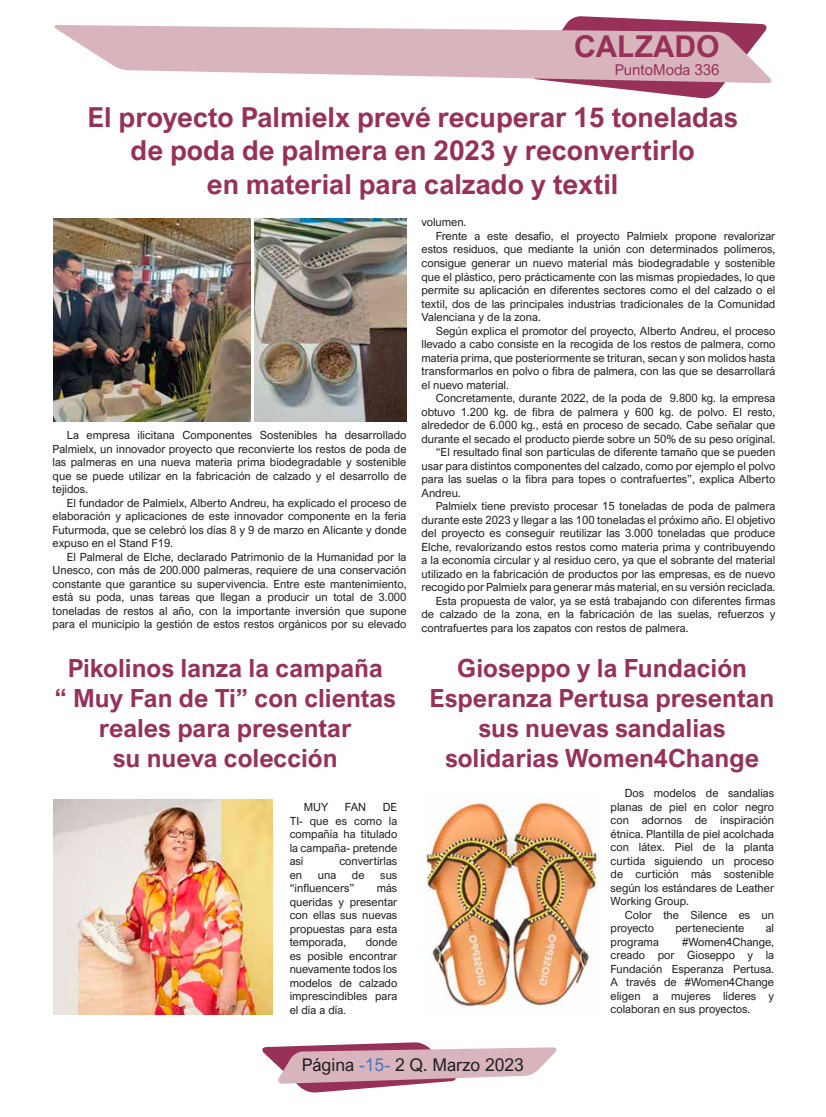
<style>
.page{position:relative;width:826px;height:1117px;background:#fff}
.page>*{position:absolute;margin:0;border:0;box-sizing:border-box;transform-origin:0 0}
.t1{font:700 30px "Arial Nova";color:#97315a}
.t2{font:700 27.5px/33px "Arial Nova";color:#97315a;text-align:center}
.t3{font:700 25px/30px "Arial Nova";color:#97315a;text-align:center}
.t4{font:17.5px "Arial Nova";color:#231f20}
.t5{font:15px "Arial Nova";color:#97315a}
.t6{font:11.25px/13.5px "Arial Nova";color:#231f20;text-align:justify}
.s1{color:#4978bd}
</style>
<div class="page">
<svg style="left:262px;top:1042px;width:295px;height:50px"></svg>
<svg style="left:565px;top:16px;width:203px;height:83px"></svg>
<svg style="left:54px;top:25px;width:718px;height:58px;fill:#d8b4bc"></svg>
<img style="left:54px;top:799px;width:219px;height:215px">
<img style="left:426px;top:796px;width:172px;height:211px">
<img style="left:255px;top:219px;width:152px;height:202px">
<img style="left:54px;top:219px;width:196px;height:202px">
<h1 class="t1" style="left:574px;top:29px;width:147px">CALZADO</h1>
<h3 class="t5" style="left:614px;top:61px;width:106px">PuntoModa 336</h3>
<h2 class="t2" style="left:87px;top:101px;width:652px">El proyecto Palmielx prevé recuperar 15 toneladas de poda de palmera en 2023 y reconvertirlo<br>en material para calzado y textil</h2>
<p class="t6" style="left:53px;top:428px;width:355px;text-indent:14px">La empresa ilicitana Componentes Sostenibles ha desarrollado Palmielx, un innovador proyecto que reconvierte los restos de poda de las palmeras en una nueva materia prima biodegradable y sostenible que se puede utilizar en la fabricación de calzado y el desarrollo de tejidos.</p>
<p class="t6" style="left:53px;top:496px;width:355px;text-indent:14px">El fundador de Palmielx, Alberto Andreu, ha explicado el proceso de elaboración y aplicaciones de este innovador componente en la feria Futurmoda, que se celebró los días 8 y 9 de marzo en Alicante y donde expuso en el Stand F19.</p>
<p class="t6" style="left:53px;top:550px;width:355px;text-indent:14px">El Palmeral de Elche, declarado Patrimonio de la Humanidad por la Unesco, con más de 200.000 palmeras, requiere de una conservación constante que garantice su supervivencia. Entre este mantenimiento, está su poda, unas tareas que llegan a producir un total de 3.000 toneladas de restos al año, con la importante inversión que supone para el municipio la gestión de estos restos orgánicos por su elevado</p>
<h3 class="t3" style="left:54px;top:652px;width:343px">Pikolinos lanza la campaña<br>“ Muy Fan de Ti” con clientas reales para presentar<br>su nueva colección</h3>
<p class="t6" style="left:304px;top:800px;width:26px">MUY</p>
<p class="t6" style="left:345px;top:800px;width:23px">FAN</p>
<p class="t6" style="left:290px;top:800px;width:109px;text-indent:93px">DE TI- que es como la compañía ha titulado la campaña- pretende así</p>
<p class="t6" style="left:339px;top:854px;width:59px">convertirlas</p>
<p class="t6" style="left:290px;top:867px;width:14px">en</p>
<p class="t6" style="left:318px;top:867px;width:20px">una</p>
<p class="t6" style="left:352px;top:867px;width:14px">de</p>
<p class="t6" style="left:380px;top:867px;width:18px">sus</p>
<p class="t6" style="left:290px;top:881px;width:66px">“influencers”</p>
<p class="t6" style="left:290px;top:881px;width:109px;text-indent:87px">más queridas y presentar con ellas sus nuevas propuestas para esta temporada,</p>
<p class="t6" style="left:290px;top:935px;width:109px;text-indent:76px">donde es posible encontrar nuevamente todos los modelos de calzado imprescindibles para el día a día.</p>
<p class="t6" style="left:421px;top:216px;width:46px">volumen.</p>
<p class="t6" style="left:435px;top:229px;width:341px">Frente a este desafío, el proyecto Palmielx propone revalorizar</p>
<p class="t6" style="left:421px;top:243px;width:355px">estos residuos, que mediante la unión con determinados polímeros,</p>
<p class="t6" style="left:421px;top:256px;width:355px">consigue generar un nuevo material más biodegradable y sostenible</p>
<p class="t6" style="left:421px;top:270px;width:355px">que el plástico, pero prácticamente con las mismas propiedades, lo que</p>
<p class="t6" style="left:421px;top:283px;width:355px">permite su aplicación en diferentes sectores como el del calzado o el</p>
<p class="t6" style="left:421px;top:297px;width:355px">textil, dos de las principales industrias tradicionales de la Comunidad</p>
<p class="t6" style="left:421px;top:310px;width:121px">Valenciana y de la zona.</p>
<p class="t6" style="left:435px;top:324px;width:341px">Según explica el promotor del proyecto, Alberto Andreu, el proceso</p>
<p class="t6" style="left:421px;top:337px;width:355px">llevado a cabo consiste en la recogida de los restos de palmera, como</p>
<p class="t6" style="left:421px;top:351px;width:355px">materia prima, que posteriormente se trituran, secan y son molidos hasta</p>
<p class="t6" style="left:421px;top:364px;width:355px">transformarlos en polvo o fibra de palmera, con las que se desarrollará</p>
<p class="t6" style="left:421px;top:378px;width:89px">el nuevo material.</p>
<p class="t6" style="left:435px;top:391px;width:341px">Concretamente, durante 2022, de la poda de 9.800 kg. la empresa</p>
<p class="t6" style="left:421px;top:405px;width:355px">obtuvo 1.200 kg. de fibra de palmera y 600 kg. de polvo. El resto,</p>
<p class="t6" style="left:421px;top:418px;width:355px">alrededor de 6.000 kg., está en proceso de secado. Cabe señalar que</p>
<p class="t6" style="left:421px;top:432px;width:355px">durante el secado el producto pierde sobre un 50% de su peso original.</p>
<p class="t6" style="left:435px;top:445px;width:341px">“El resultado final son partículas de diferente tamaño que se pueden</p>
<p class="t6" style="left:421px;top:459px;width:355px">usar para distintos componentes del calzado, como por ejemplo el polvo</p>
<p class="t6" style="left:421px;top:472px;width:355px">para las suelas o la fibra para topes o contrafuertes”, explica Alberto</p>
<p class="t6" style="left:421px;top:486px;width:41px">Andreu.</p>
<p class="t6" style="left:435px;top:499px;width:341px">Palmielx tiene previsto procesar 15 toneladas de poda de palmera</p>
<p class="t6" style="left:421px;top:513px;width:355px">durante este 2023 y llegar a las 100 toneladas el próximo año. El objetivo</p>
<p class="t6" style="left:421px;top:526px;width:355px">del proyecto es conseguir reutilizar las 3.000 toneladas que produce</p>
<p class="t6" style="left:421px;top:540px;width:355px">Elche, revalorizando estos restos como materia prima y contribuyendo</p>
<p class="t6" style="left:421px;top:553px;width:355px">a la economía circular y al residuo cero, ya que el sobrante del material</p>
<p class="t6" style="left:421px;top:567px;width:355px">utilizado en la fabricación de productos por las empresas, es de nuevo</p>
<p class="t6" style="left:421px;top:580px;width:355px">recogido por Palmielx para generar más material, en su versión reciclada.</p>
<p class="t6" style="left:435px;top:594px;width:341px">Esta propuesta de valor, ya se está trabajando con diferentes firmas</p>
<p class="t6" style="left:421px;top:607px;width:355px">de calzado de la zona, en la fabricación de las suelas, refuerzos y</p>
<p class="t6" style="left:421px;top:621px;width:268px">contrafuertes para los zapatos con restos de palmera.</p>
<h3 class="t3" style="left:429px;top:653px;width:346px">Gioseppo y la Fundación<br>Esperanza Pertusa presentan sus nuevas sandalias solidarias Women4Change</h3>
<p class="t6" style="left:610px;top:786px;width:165px;text-indent:14px">Dos modelos de sandalias planas de piel en color negro con adornos de inspiración étnica. Plantilla de piel acolchada con látex. Piel de la planta curtida siguiendo un proceso de curtición más sostenible según los estándares de Leather Working Group.</p>
<p class="t6" style="left:610px;top:907px;width:165px;text-indent:14px">Color the Silence es un proyecto</p>
<p class="t6" style="left:675px;top:921px;width:71px">perteneciente</p>
<p class="t6" style="left:765px;top:921px;width:10px">al</p>
<p class="t6" style="left:610px;top:934px;width:165px;text-indent:71px">#Women4Change, creado por Gioseppo y la Fundación Esperanza Pertusa.<br>A través de #Women4Change eligen a mujeres líderes y colaboran en sus proyectos.</p>
<p class="t6" style="left:610px;top:934px;width:50px">programa</p>
<h3 class="t4" style="left:302px;top:1054px;width:223px">Página <span class="s1">-15-</span> 2 Q. Marzo 2023</h3>
</div>
